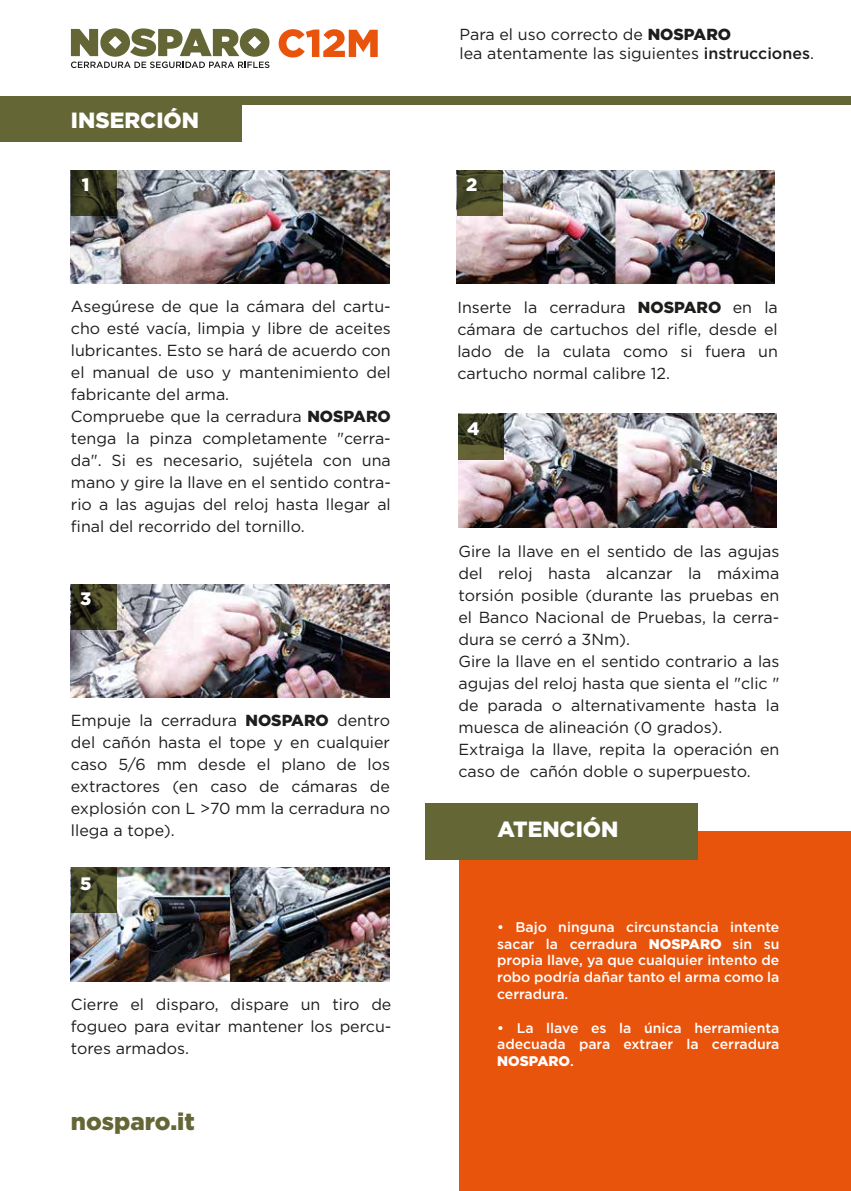
<style>
.page{position:relative;width:851px;height:1191px;background:#fff}
.page>*{position:absolute;margin:0;border:0;box-sizing:border-box;transform-origin:0 0}
.t1{font:900 24px "Gotham";color:#656636}
.t2{font:900 22px "Gotham";color:#fff}
.t3{font:900 18px "Gotham";color:#fff}
.t4{font:16px/22px "Gotham";color:#1d1d1b}
.t5{font:500 14px/16.8px "Gotham";color:#fff;text-align:justify}
.s1{font-weight:900}
.s2{font-weight:500}
</style>
<div class="page">
<img style="left:71px;top:584px;width:318px;height:113px">
<div style="left:0;top:96px;width:241px;height:46px;background:#656636"></div>
<div style="left:0;top:96px;width:850px;height:9px;background:#656636"></div>
<svg style="left:278px;top:29px;width:99px;height:29px"></svg>
<svg style="left:71px;top:28px;width:198px;height:40px"></svg>
<div style="left:459px;top:831px;width:391px;height:360px;background:#e9540d"></div>
<div style="left:425px;top:803px;width:272px;height:57px;background:#656636"></div>
<img style="left:71px;top:867px;width:318px;height:114px">
<img style="left:458px;top:414px;width:318px;height:113px">
<img style="left:71px;top:170px;width:318px;height:113px">
<svg style="left:71px;top:170px;width:45px;height:45px;background:#33351d"></svg>
<svg style="left:458px;top:414px;width:45px;height:45px;background:#434425"></svg>
<svg style="left:71px;top:867px;width:45px;height:46px;background:#484a29"></svg>
<img style="left:456px;top:170px;width:318px;height:113px">
<svg style="left:71px;top:584px;width:45px;height:45px;background:#39381f"></svg>
<svg style="left:457px;top:170px;width:45px;height:45px;background:#4c4c2a"></svg>
<h2 class="t2" style="left:71px;top:105px;width:130px">INSERCIÓN</h2>
<p class="t3" style="left:82px;top:172px;width:9px">1</p>
<p class="t4" style="left:71px;top:295px;width:321px">Asegúrese de que la cámara del cartu&shy;cho esté vacía, limpia y libre de aceites lubricantes. Esto se hará de acuerdo con el manual de uso y mantenimiento del fabricante del arma.<br>Compruebe que la cerradura <span class="s1">NOSPARO </span>tenga la pinza completamente "cerra&shy;da". Si es necesario, sujétela con una mano y gire la llave en el sentido contra&shy;rio a las agujas del reloj hasta llegar al final del recorrido del tornillo.</p>
<p class="t3" style="left:80px;top:586px;width:13px">3</p>
<p class="t4" style="left:71px;top:709px;width:320px;text-align:justify">Empuje la cerradura <span class="s1">NOSPARO</span> dentro del cañón hasta el tope y en cualquier caso 5/6 mm desde el plano de los extractores (en caso de cámaras de explosión con L &gt;70 mm la cerradura no llega a tope).</p>
<p class="t3" style="left:80px;top:870px;width:13px">5</p>
<p class="t4" style="left:71px;top:992px;width:322px;text-align:justify">Cierre el disparo, dispare un tiro de fogueo para evitar mantener los percu&shy;tores armados.</p>
<h1 class="t1" style="left:71px;top:1104px;width:125px">nosparo.it</h1>
<p class="t4" style="left:459px;top:24px;width:356px;line-height:19.2px">Para el uso correcto de <span class="s1">NOSPARO<br></span>lea atentamente las siguientes <span class="s2">instrucciones</span>.</p>
<p class="t3" style="left:466px;top:172px;width:13px">2</p>
<p class="t4" style="left:457px;top:296px;width:322px;text-align:justify">Inserte la cerradura <span class="s1">NOSPARO</span> en la cámara de cartuchos del rifle, desde el lado de la culata como si fuera un cartucho normal calibre 12.</p>
<p class="t3" style="left:467px;top:416px;width:14px">4</p>
<p class="t4" style="left:458px;top:540px;width:322px">Gire la llave en el sentido de las agujas del reloj hasta alcanzar la máxima torsión posible (durante las pruebas en el Banco Nacional de Pruebas, la cerra&shy;dura se cerró a 3Nm).<br>Gire la llave en el sentido contrario a las agujas del reloj hasta que sienta el "clic " de parada o alternativamente hasta la muesca de alineación (0 grados).<br>Extraiga la llave, repita la operación en caso de cañón doble o superpuesto.</p>
<h2 class="t2" style="left:497px;top:814px;width:122px">ATENCIÓN</h2>
<p class="t5" style="left:497px;top:918px;width:284px">• Bajo ninguna circunstancia intente sacar la cerradura <span class="s1">NOSPARO</span> sin su propia llave, ya que cualquier intento de robo podría dañar tanto el arma como la cerradura.</p>
<p class="t5" style="left:497px;top:1019px;width:284px">• La llave es la única herramienta adecuada para extraer la cerradura <span class="s1">NOSPARO</span>.</p>
</div>
